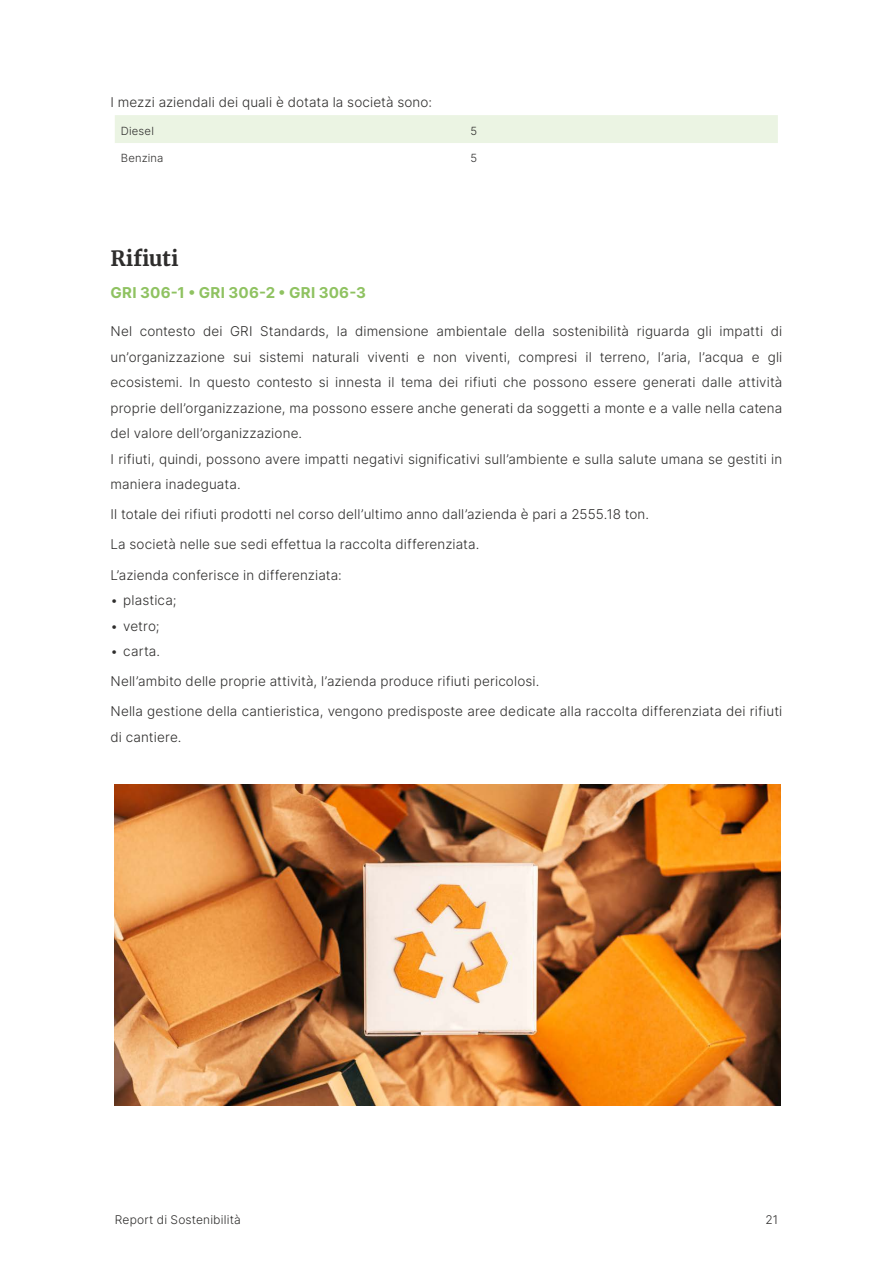
<style>
.page{position:relative;width:893px;height:1263px;background:#fff}
.page>*{position:absolute;margin:0;border:0;box-sizing:border-box;transform-origin:0 0}
.t1{font:700 21px "Merriweather";color:#2e2d2c}
.t2{font:700 15px "Inter";letter-spacing:.02em;color:#8fc261}
.t3{font:300 13.5px/25.5px "Inter";letter-spacing:.01em;color:#2e2d2c}
.t4{font:300 12px "Inter";letter-spacing:.015em;color:#2e2d2c}
.t5{font:300 11.25px "Inter";letter-spacing:.02em;color:#2e2d2c}
</style>
<div class="page">
<div style="left:115px;top:115px;width:663px;height:28px;background:#ebf4e3"></div>
<img style="left:115px;top:785px;width:666px;height:321px">
<p class="t3" style="left:111px;top:89px;width:323px">I mezzi aziendali dei quali è dotata la società sono:</p>
<p class="t5" style="left:121px;top:122px;width:35px">Diesel</p>
<p class="t5" style="left:470px;top:122px;width:8px">5</p>
<p class="t5" style="left:121px;top:150px;width:44px">Benzina</p>
<p class="t5" style="left:470px;top:150px;width:8px">5</p>
<h1 class="t1" style="left:111px;top:245px;width:70px">Rifiuti</h1>
<p class="t2" style="left:111px;top:281px;width:257px">GRI 306-1 • GRI 306-2 • GRI 306-3</p>
<p class="t3" style="left:111px;top:318px;width:673px">Nel contesto dei GRI Standards, la dimensione ambientale della sostenibilità riguarda gli impatti di un’organizzazione sui sistemi naturali viventi e non viventi, compresi il terreno, l’aria, l’acqua e gli ecosistemi. In questo contesto si innesta il tema dei rifiuti che possono essere generati dalle attività proprie dell’organizzazione, ma possono essere anche generati da soggetti a monte e a valle nella catena del valore dell’organizzazione.<br>I rifiuti, quindi, possono avere impatti negativi significativi sull’ambiente e sulla salute umana se gestiti in maniera inadeguata.</p>
<p class="t3" style="left:111px;top:501px;width:540px">Il totale dei rifiuti prodotti nel corso dell’ultimo anno dall’azienda è pari a 2555.18 ton.</p>
<p class="t3" style="left:111px;top:531px;width:370px">La società nelle sue sedi effettua la raccolta differenziata.</p>
<p class="t3" style="left:111px;top:562px;width:233px">L’azienda conferisce in differenziata:</p>
<p class="t3" style="left:111px;top:587px;width:67px">• plastica;</p>
<p class="t3" style="left:111px;top:613px;width:50px">• vetro;</p>
<p class="t3" style="left:111px;top:638px;width:51px">• carta.</p>
<p class="t3" style="left:111px;top:668px;width:430px">Nell’ambito delle proprie attività, l’azienda produce rifiuti pericolosi.</p>
<p class="t3" style="left:111px;top:698px;width:673px">Nella gestione della cantieristica, vengono predisposte aree dedicate alla raccolta differenziata dei rifiuti di cantiere.</p>
<p class="t4" style="left:115px;top:1211px;width:128px">Report di Sostenibilità</p>
<p class="t4" style="left:765px;top:1211px;width:14px">21</p>
</div>
